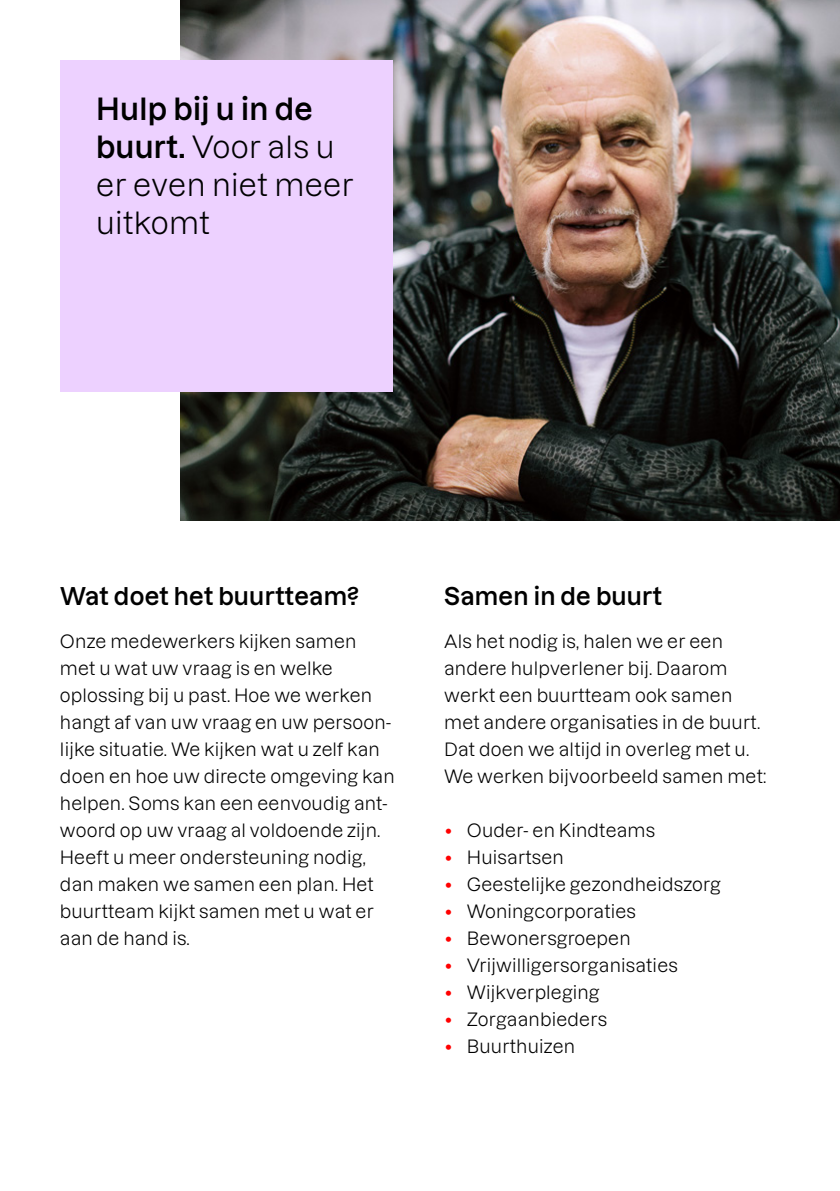
<style>
.page{position:relative;width:840px;height:1191px;background:#fff}
.page>*{position:absolute;margin:0;border:0;box-sizing:border-box;transform-origin:0 0}
.t1{font:30px/38px "Dazzed";letter-spacing:.01em;color:#000}
.t2{font:600 24px "Dazzed";letter-spacing:.01em;color:#000}
.t3{font:18px/27px "Dazzed";letter-spacing:.01em;color:#000}
.s1{font-weight:600}
.s2{color:#f00}
</style>
<div class="page">
<img style="left:180px;top:0;width:659px;height:521px">
<div style="left:60px;top:60px;width:332px;height:332px;background:#edd1ff"></div>
<h1 class="t1" style="left:96px;top:87px;width:259px"><span class="s1">Hulp bij u in de buurt.</span> Voor als u er even niet meer uitkomt</h1>
<h2 class="t2" style="left:60px;top:576px;width:300px">Wat doet het buurtteam?</h2>
<p class="t3" style="left:60px;top:626px;width:336px">Onze medewerkers kijken samen met u wat uw vraag is en welke oplossing bij u past. Hoe we werken hangt af van uw vraag en uw persoon&shy;lijke situatie. We kijken wat u zelf kan doen en hoe uw directe omgeving kan helpen. Soms kan een eenvoudig ant&shy;woord op uw vraag al voldoende zijn.<br>Heeft u meer ondersteuning nodig, dan maken we samen een plan. Het buurtteam kijkt samen met u wat er aan de hand is.</p>
<h2 class="t2" style="left:444px;top:576px;width:219px">Samen in de buurt</h2>
<p class="t3" style="left:444px;top:626px;width:323px">Als het nodig is, halen we er een andere hulpverlener bij. Daarom werkt een buurtteam ook samen met andere organisaties in de buurt.<br>Dat doen we altijd in overleg met u.<br>We werken bijvoorbeeld samen met:</p>
<p class="t3" style="left:444px;top:815px;width:212px"><span class="s2">•</span> Ouder- en Kindteams</p>
<p class="t3" style="left:444px;top:842px;width:121px"><span class="s2">•</span> Huisartsen</p>
<p class="t3" style="left:444px;top:869px;width:278px"><span class="s2">•</span> Geestelijke gezondheidszorg</p>
<p class="t3" style="left:444px;top:896px;width:193px"><span class="s2">•</span> Woningcorporaties</p>
<p class="t3" style="left:444px;top:923px;width:188px"><span class="s2">•</span> Bewonersgroepen</p>
<p class="t3" style="left:444px;top:950px;width:235px"><span class="s2">•</span> Vrijwilligersorganisaties</p>
<p class="t3" style="left:444px;top:977px;width:157px"><span class="s2">•</span> Wijkverpleging</p>
<p class="t3" style="left:444px;top:1004px;width:164px"><span class="s2">•</span> Zorgaanbieders</p>
<p class="t3" style="left:444px;top:1031px;width:132px"><span class="s2">•</span> Buurthuizen</p>
</div>
